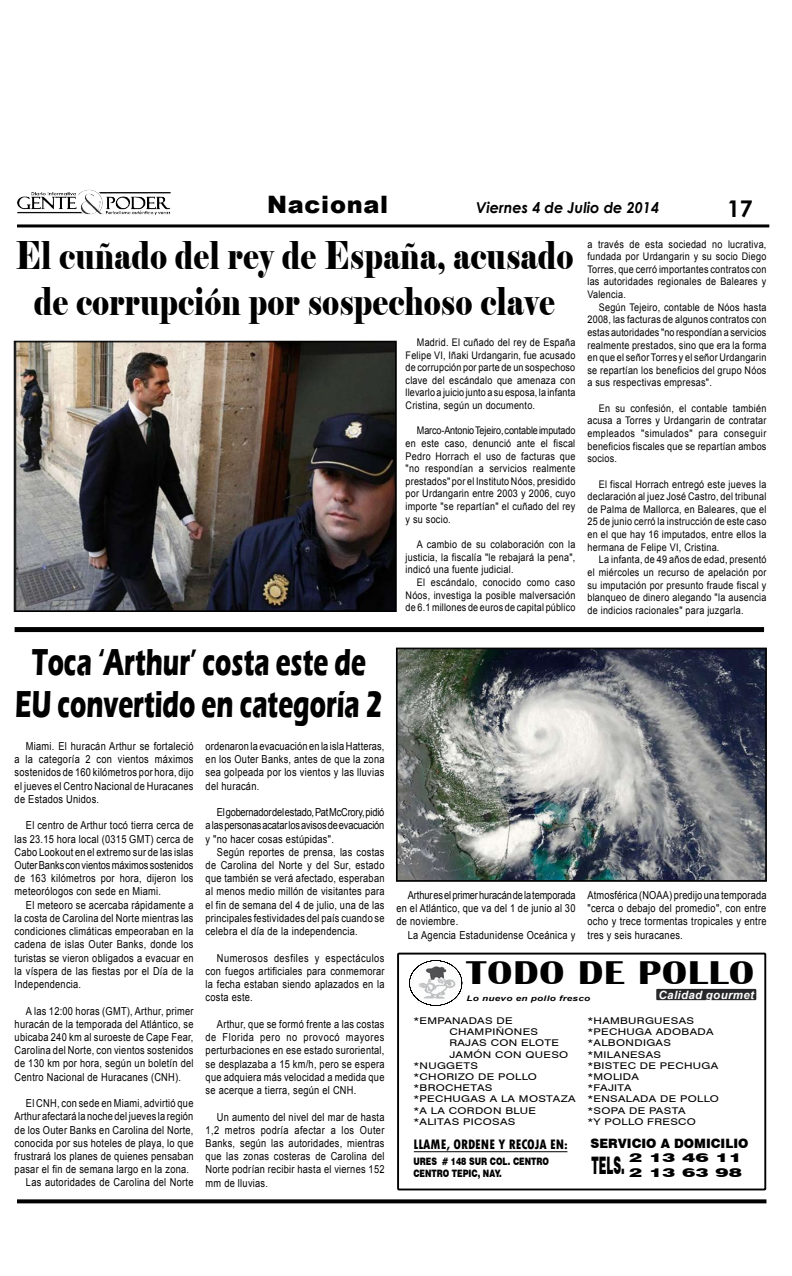
<style>
.page{position:relative;width:792px;height:1276px;background:#fff}
.page>*{position:absolute;margin:0;border:0;box-sizing:border-box;transform-origin:0 0}
.t1{font:700 38.7px/41.8px "Eras ITC";color:#000;text-align:center;scale:.65 1}
.t2{font:38.1px/45.8px "Elephant";letter-spacing:.02em;color:#000;text-align:center;scale:.76 1}
.t3{font:700 33.9px "Britannic";letter-spacing:.03em;color:#000;scale:1.13 1}
.t4{font:900 24.1px "Swiss 721 BT";color:#000;scale:.45 1}
.t5{font:900 24px "Arial";letter-spacing:.03em;color:#000}
.t6{font:700 23px "Century Gothic";color:#000}
.t7{font:italic 700 15px "Century Gothic";color:#000}
.t8{font:800 condensed 14.4px "Tw Cen";color:#000;scale:.94 1}
.t9{font:900 12.9px "Swiss 721 BT";color:#000}
.t10{font:900 12.3px/14.7px "Swiss 721 BT";color:#000;scale:1.65 1}
.t11{font:italic 700 11.4px "Arial";letter-spacing:.03em;color:#fff}
.t12{font:11px/13.2px "Arial";letter-spacing:.03em;color:#000;text-align:justify;scale:.84 1}
.t13{font:10.5px/12.6px "Arial";letter-spacing:.03em;color:#000;text-align:justify;scale:.86 1}
.t14{font:900 10.2px/12.3px "Swiss 721 BT";color:#000;scale:.77 1}
.t15{font:9.3px/11.2px "Swiss 721 BT";letter-spacing:.025em;color:#000;scale:1.27 1}
.t16{font:italic 700 7.6px "Arial";letter-spacing:.03em;color:#000;scale:1.31 1}
</style>
<div class="page">
<svg style="left:17px;top:1199px;width:749px;height:4px;background:#181818"></svg>
<img style="left:78px;top:190px;width:24px;height:21px">
<hr style="left:17px;top:224px;width:752px;height:3px;background:#000">
<svg style="left:396px;top:648px;width:371px;height:233px;background:#787d80"></svg>
<div style="left:397px;top:648px;width:369px;height:233px;border:1px solid #000"></div>
<div style="left:15px;top:627px;width:749px;height:5px;background:#000"></div>
<img style="left:14px;top:341px;width:382px;height:270px">
<div style="left:15px;top:342px;width:381px;height:269px;border:1px solid #000"></div>
<div style="left:397px;top:952px;width:369px;height:238px;border:2px solid #000"></div>
<img style="left:429px;top:981px;width:34px;height:25px">
<svg style="left:409px;top:960px;width:53px;height:45px"></svg>
<div style="left:656px;top:989px;width:100px;height:11px;background:#28282a"></div>
<hr style="left:414px;top:1151px;width:153px;height:1px;background:#000">
<h3 class="t5" style="left:267px;top:187px;width:123px">Nacional</h3>
<h3 class="t7" style="left:476px;top:196px;width:185px">Viernes 4 de Julio de 2014</h3>
<h3 class="t6" style="left:727px;top:191px;width:27px">17</h3>
<h2 class="t2" style="left:16px;top:234px;width:735px">El cuñado del rey de España, acusado de corrupción por sospechoso clave</h2>
<p class="t13" style="left:587px;top:238px;width:210px">a través de esta sociedad no lucrativa, fundada por Urdangarin y su socio Diego Torres, que cerró importantes contratos con las autoridades regionales de Baleares y Valencia.</p>
<p class="t13" style="left:587px;top:301px;width:210px;text-indent:11px">Según Tejeiro, contable de Nóos hasta 2008, las facturas de algunos contratos con estas autoridades "no respondían a servicios realmente prestados, sino que era la forma en que el señor Torres y el señor Urdangarin se repartían los beneficios del grupo Nóos a sus respectivas empresas".</p>
<p class="t13" style="left:587px;top:402px;width:210px;text-indent:11px">En su confesión, el contable también acusa a Torres y Urdangarin de contratar empleados "simulados" para conseguir beneficios fiscales que se repartían ambos socios.</p>
<p class="t13" style="left:587px;top:478px;width:210px;text-indent:11px">El fiscal Horrach entregó este jueves la declaración al juez José Castro, del tribunal de Palma de Mallorca, en Baleares, que el 25 de junio cerró la instrucción de este caso en el que hay 16 imputados, entre ellos la hermana de Felipe VI, Cristina.</p>
<p class="t13" style="left:587px;top:553px;width:210px;text-indent:11px">La infanta, de 49 años de edad, presentó el miércoles un recurso de apelación por su imputación por presunto fraude fiscal y blanqueo de dinero alegando "la ausencia de indicios racionales" para juzgarla.</p>
<p class="t13" style="left:406px;top:336px;width:199px;text-indent:11px">Madrid. El cuñado del rey de España Felipe VI, Iñaki Urdangarin, fue acusado de corrupción por parte de un sospechoso clave del escándalo que amenaza con llevarlo a juicio junto a su esposa, la infanta Cristina, según un documento.</p>
<p class="t13" style="left:406px;top:424px;width:199px;text-indent:11px">Marco-Antonio Tejeiro, contable imputado en este caso, denunció ante el fiscal Pedro Horrach el uso de facturas que "no respondían a servicios realmente prestados" por el Instituto Nóos, presidido por Urdangarin entre 2003 y 2006, cuyo importe "se repartían" el cuñado del rey y su socio.</p>
<p class="t13" style="left:406px;top:538px;width:199px;text-indent:11px">A cambio de su colaboración con la justicia, la fiscalía "le rebajará la pena", indicó una fuente judicial.</p>
<p class="t13" style="left:406px;top:576px;width:199px;text-indent:11px">El escándalo, conocido como caso Nóos, investiga la posible malversación de 6.1 millones de euros de capital público</p>
<h1 class="t1" style="left:15px;top:641px;width:566px">Toca ‘Arthur’ costa este de<br>EU convertido en categoría 2</h1>
<p class="t12" style="left:15px;top:739px;width:215px;text-indent:11px">Miami. El huracán Arthur se fortaleció a la categoría 2 con vientos máximos sostenidos de 160 kilómetros por hora, dijo el jueves el Centro Nacional de Huracanes de Estados Unidos.</p>
<p class="t12" style="left:15px;top:819px;width:215px;text-indent:11px">El centro de Arthur tocó tierra cerca de las 23.15 hora local (0315 GMT) cerca de Cabo Lookout en el extremo sur de las islas Outer Banks con vientos máximos sostenidos de 163 kilómetros por hora, dijeron los meteorólogos con sede en Miami.</p>
<p class="t12" style="left:15px;top:898px;width:215px;text-indent:11px">El meteoro se acercaba rápidamente a la costa de Carolina del Norte mientras las condiciones climáticas empeoraban en la cadena de islas Outer Banks, donde los turistas se vieron obligados a evacuar en la víspera de las fiestas por el Día de la Independencia.</p>
<p class="t12" style="left:15px;top:1004px;width:215px;text-indent:11px">A las 12:00 horas (GMT), Arthur, primer huracán de la temporada del Atlántico, se ubicaba 240 km al suroeste de Cape Fear, Carolina del Norte, con vientos sostenidos de 130 km por hora, según un boletín del Centro Nacional de Huracanes (CNH).</p>
<p class="t12" style="left:26px;top:1096px;width:201px">El CNH, con sede en Miami, advirtió que</p>
<p class="t12" style="left:15px;top:1110px;width:214px">Arthur afectará la noche del jueves la región</p>
<p class="t12" style="left:15px;top:1123px;width:214px">de los Outer Banks en Carolina del Norte,</p>
<p class="t12" style="left:15px;top:1136px;width:214px">conocida por sus hoteles de playa, lo que</p>
<p class="t12" style="left:15px;top:1149px;width:214px">frustrará los planes de quienes pensaban</p>
<p class="t12" style="left:15px;top:1162px;width:209px">pasar el fin de semana largo en la zona.</p>
<p class="t12" style="left:26px;top:1176px;width:201px">Las autoridades de Carolina del Norte</p>
<p class="t12" style="left:206px;top:739px;width:215px">ordenaron la evacuación en la isla Hatteras, en los Outer Banks, antes de que la zona sea golpeada por los vientos y las lluvias del huracán.</p>
<p class="t12" style="left:206px;top:806px;width:214px;text-indent:11px">El gobernador del estado, Pat McCrory, pidió a las personas acatar los avisos de evacuación y "no hacer cosas estúpidas".</p>
<p class="t12" style="left:206px;top:845px;width:215px;text-indent:11px">Según reportes de prensa, las costas de Carolina del Norte y del Sur, estado que también se verá afectado, esperaban al menos medio millón de visitantes para el fin de semana del 4 de julio, una de las principales festividades del país cuando se celebra el día de la independencia.</p>
<p class="t12" style="left:206px;top:951px;width:215px;text-indent:11px">Numerosos desfiles y espectáculos con fuegos artificiales para conmemorar la fecha estaban siendo aplazados en la costa este.</p>
<p class="t12" style="left:206px;top:1017px;width:215px;text-indent:11px">Arthur, que se formó frente a las costas de Florida pero no provocó mayores perturbaciones en ese estado suroriental, se desplazaba a 15 km/h, pero se espera que adquiera más velocidad a medida que se acerque a tierra, según el CNH.</p>
<p class="t12" style="left:206px;top:1110px;width:215px;text-indent:11px">Un aumento del nivel del mar de hasta 1,2 metros podría afectar a los Outer Banks, según las autoridades, mientras que las zonas costeras de Carolina del Norte podrían recibir hasta el viernes 152 mm de lluvias.</p>
<p class="t12" style="left:397px;top:888px;width:215px;text-indent:11px">Arthur es el primer huracán de la temporada en el Atlántico, que va del 1 de junio al 30 de noviembre.</p>
<p class="t12" style="left:408px;top:928px;width:201px">La Agencia Estadunidense Oceánica y</p>
<p class="t12" style="left:588px;top:888px;width:214px">Atmosférica (NOAA) predijo una temporada "cerca o debajo del promedio", con entre ocho y trece tormentas tropicales y entre tres y seis huracanes.</p>
<h3 class="t3" style="left:467px;top:953px;width:256px">TODO DE POLLO</h3>
<p class="t16" style="left:466px;top:993px;width:96px">Lo nuevo en pollo fresco</p>
<p class="t15" style="left:413px;top:1015px;width:80px">*EMPANADAS DE</p>
<p class="t15" style="left:449px;top:1026px;width:71px">CHAMPIÑONES</p>
<p class="t15" style="left:449px;top:1037px;width:88px">RAJAS CON ELOTE</p>
<p class="t15" style="left:449px;top:1048px;width:95px">JAMÓN CON QUESO</p>
<p class="t15" style="left:413px;top:1059px;width:52px">*NUGGETS</p>
<p class="t15" style="left:413px;top:1071px;width:99px">*CHORIZO DE POLLO</p>
<p class="t15" style="left:413px;top:1082px;width:64px">*BROCHETAS</p>
<p class="t15" style="left:413px;top:1093px;width:129px">*PECHUGAS A LA MOSTAZA</p>
<p class="t15" style="left:413px;top:1104px;width:98px">*A LA CORDON BLUE</p>
<p class="t15" style="left:413px;top:1115px;width:82px">*ALITAS PICOSAS</p>
<p class="t11" style="left:659px;top:987px;width:97px">Calidad gourmet</p>
<p class="t15" style="left:587px;top:1015px;width:105px">*HAMBURGUESAS *PECHUGA ADOBADA *ALBONDIGAS *MILANESAS<br>*BISTEC DE PECHUGA *MOLIDA<br>*FAJITA<br>*ENSALADA DE POLLO *SOPA DE PASTA<br>*Y POLLO FRESCO</p>
<h3 class="t4" style="left:592px;top:1150px;width:75px">TELS.</h3>
<h3 class="t8" style="left:413px;top:1135px;width:166px">LLAME, ORDENE Y RECOJA EN:</h3>
<p class="t9" style="left:591px;top:1136px;width:159px">SERVICIO A DOMICILIO</p>
<p class="t10" style="left:629px;top:1150px;width:70px">2 13 46 11<br>2 13 63 98</p>
<p class="t14" style="left:413px;top:1154px;width:178px">URES # 148 SUR COL. CENTRO<br>CENTRO TEPIC, NAY.</p>
</div>
